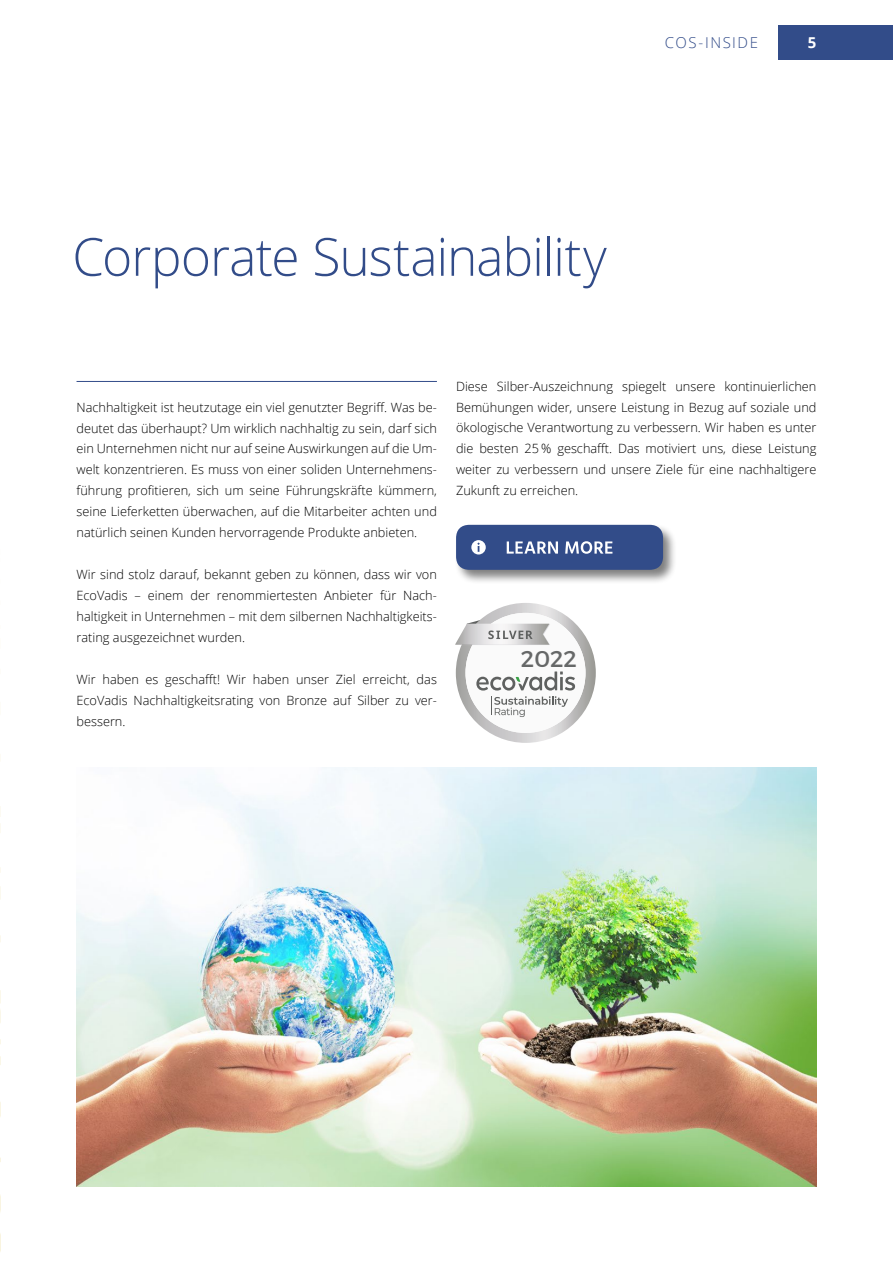
<style>
.page{position:relative;width:893px;height:1263px;background:#fff}
.page>*{position:absolute;margin:0;border:0;box-sizing:border-box;transform-origin:0 0}
.t1{font:300 52.5px "Open Sans";letter-spacing:-.02em;color:#324c89}
.t2{font:22.8px "Montserrat";color:#666868}
.t3{font:300 15px "Open Sans";letter-spacing:.1em;color:#324c89}
.t4{font:700 15px "Open Sans";color:#fff}
.t5{font:300 12.75px/21px "Open Sans";color:#000;text-align:justify}
</style>
<div class="page">
<div style="left:778px;top:26px;width:115px;height:34px;background:#324c89"></div>
<svg style="left:0;top:755px;width:1px;height:497px"></svg>
<hr style="left:77px;top:381px;width:360px;height:1px;background:#324c89">
<svg style="left:455px;top:603px;width:141px;height:140px"></svg>
<img style="left:77px;top:768px;width:739px;height:418px">
<div style="left:454px;top:523px;width:223px;height:61px;background:#000;opacity:.5"></div>
<svg style="left:456px;top:525px;width:207px;height:45px;background:#445c93"></svg>
<p class="t3" style="left:665px;top:32px;width:95px">COS-INSIDE</p>
<p class="t4" style="left:808px;top:32px;width:10px">5</p>
<h1 class="t1" style="left:72px;top:221px;width:536px">Corporate Sustainability</h1>
<p class="t5" style="left:77px;top:396px;width:362px">Nachhaltigkeit ist heutzutage ein viel genutzter Begriff. Was be&shy;deutet das überhaupt? Um wirklich nachhaltig zu sein, darf sich ein Unternehmen nicht nur auf seine Auswirkungen auf die Um&shy;welt konzentrieren. Es muss von einer soliden Unternehmens&shy;führung profitieren, sich um seine Führungskräfte kümmern, seine Lieferketten überwachen, auf die Mitarbeiter achten und natürlich seinen Kunden hervorragende Produkte anbieten.</p>
<p class="t5" style="left:77px;top:564px;width:362px">Wir sind stolz darauf, bekannt geben zu können, dass wir von EcoVadis – einem der renommiertesten Anbieter für Nach&shy;haltigkeit in Unternehmen – mit dem silbernen Nachhaltigkeits&shy;rating ausgezeichnet wurden.</p>
<p class="t5" style="left:77px;top:668px;width:362px">Wir haben es geschafft! Wir haben unser Ziel erreicht, das EcoVadis Nachhaltigkeitsrating von Bronze auf Silber zu ver&shy;bessern.</p>
<p class="t5" style="left:456px;top:375px;width:362px">Diese Silber-Auszeichnung spiegelt unsere kontinuierlichen Bemühungen wider, unsere Leistung in Bezug auf soziale und ökologische Verantwortung zu verbessern. Wir haben es unter die besten 25 % geschafft. Das motiviert uns, diese Leistung weiter zu verbessern und unsere Ziele für eine nachhaltigere Zukunft zu erreichen.</p>
<h2 class="t2" style="left:521px;top:645px;width:58px">2022</h2>
</div>
